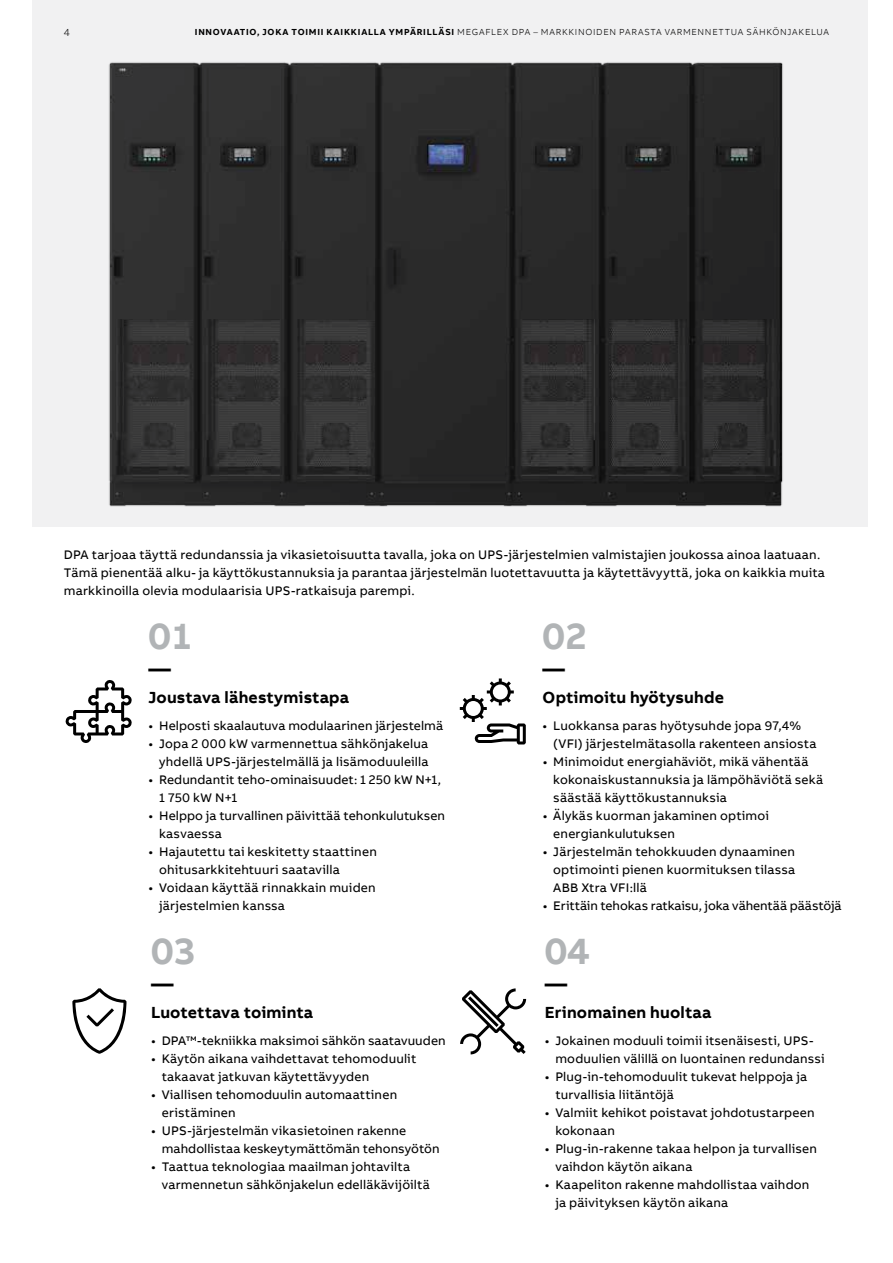
<style>
.page{position:relative;width:893px;height:1263px;background:#fff}
.page>*{position:absolute;margin:0;border:0;box-sizing:border-box;transform-origin:0 0}
.t1{font:700 37.5px "AB Bvoice";color:#b1b4b6}
.t2{font:700 22.5px "AB Bvoice";color:#000}
.t3{font:700 16.5px "AB Bvoice";letter-spacing:.005em;color:#000}
.t4{font:12.75px/18px "AB Bvoice";letter-spacing:.015em;color:#000}
.t5{font:12.75px "AB Bvoice";letter-spacing:-.005em;color:#000}
.t6{font:300 10.5px "AB Bvoice";color:#000}
.t7{font:300 9px "AB Bvoice";letter-spacing:.075em;color:#000}
.s1{font-weight:700}
</style>
<div class="page">
<div style="left:32px;top:0;width:835px;height:526px;background:#f1f1f2"></div>
<img style="left:108px;top:62px;width:675px;height:445px">
<svg style="left:460px;top:988px;width:66px;height:66px"></svg>
<svg style="left:72px;top:988px;width:55px;height:66px"></svg>
<svg style="left:460px;top:678px;width:66px;height:66px"></svg>
<svg style="left:65px;top:680px;width:67px;height:63px"></svg>
<p class="t6" style="left:64px;top:26px;width:8px">4</p>
<p class="t7" style="left:195px;top:26px;width:636px"><span class="s1">INNOVAATIO, JOKA TOIMII KAIKKIALLA YMPÄRILLÄSI</span> MEGAFLEX DPA – MARKKINOIDEN PARASTA VARMENNETTUA SÄHKÖNJAKELUA</p>
<p class="t4" style="left:64px;top:546px;width:763px">DPA tarjoaa täyttä redundanssia ja vikasietoisuutta tavalla, joka on UPS-järjestelmien valmistajien joukossa ainoa laatuaan.<br>Tämä pienentää alku- ja käyttökustannuksia ja parantaa järjestelmän luotettavuutta ja käytettävyyttä, joka on kaikkia muita markkinoilla olevia modulaarisia UPS-ratkaisuja parempi.</p>
<h1 class="t1" style="left:148px;top:612px;width:46px">01</h1>
<h2 class="t2" style="left:148px;top:654px;width:24px">—</h2>
<p class="t3" style="left:148px;top:687px;width:202px">Joustava lähestymistapa</p>
<p class="t4" style="left:148px;top:717px;width:296px">• Helposti skaalautuva modulaarinen järjestelmä</p>
<p class="t4" style="left:148px;top:735px;width:282px;text-align:right">• Jopa 2 000 kW varmennettua sähkönjakelua yhdellä UPS-järjestelmällä ja lisämoduuleilla</p>
<p class="t4" style="left:159px;top:771px;width:283px;text-indent:-11px">• Redundantit teho-ominaisuudet: 1 250 kW N+1,<br>1 750 kW N+1</p>
<p class="t4" style="left:159px;top:807px;width:288px;text-indent:-11px">• Helppo ja turvallinen päivittää tehonkulutuksen kasvaessa</p>
<p class="t4" style="left:159px;top:843px;width:219px;text-indent:-11px">• Hajautettu tai keskitetty staattinen ohitusarkkitehtuuri saatavilla</p>
<p class="t4" style="left:159px;top:879px;width:218px;text-indent:-11px">• Voidaan käyttää rinnakkain muiden järjestelmien kanssa</p>
<h1 class="t1" style="left:151px;top:927px;width:46px">03</h1>
<h2 class="t2" style="left:151px;top:969px;width:24px">—</h2>
<p class="t3" style="left:151px;top:1002px;width:164px">Luotettava toiminta</p>
<p class="t4" style="left:151px;top:1032px;width:296px">• DPA™-tekniikka maksimoi sähkön saatavuuden</p>
<p class="t4" style="left:162px;top:1050px;width:256px;text-indent:-11px">• Käytön aikana vaihdettavat tehomoduulit takaavat jatkuvan käytettävyyden</p>
<p class="t4" style="left:162px;top:1086px;width:237px;text-indent:-11px">• Viallisen tehomoduulin automaattinen eristäminen</p>
<p class="t4" style="left:162px;top:1122px;width:279px;text-indent:-11px">• UPS-järjestelmän vikasietoinen rakenne mahdollistaa keskeytymättömän tehonsyötön</p>
<p class="t4" style="left:162px;top:1158px;width:270px;text-indent:-11px">• Taattua teknologiaa maailman johtavilta varmennetun sähkönjakelun edelläkävijöiltä</p>
<h1 class="t1" style="left:543px;top:612px;width:46px">02</h1>
<h2 class="t2" style="left:543px;top:654px;width:24px">—</h2>
<p class="t3" style="left:543px;top:687px;width:183px">Optimoitu hyötysuhde</p>
<p class="t4" style="left:553px;top:717px;width:265px;text-indent:-11px">• Luokkansa paras hyötysuhde jopa 97,4% (VFI) järjestelmätasolla rakenteen ansiosta</p>
<p class="t4" style="left:553px;top:753px;width:271px;text-indent:-11px">• Minimoidut energiahäviöt, mikä vähentää kokonaiskustannuksia ja lämpöhäviötä sekä säästää käyttökustannuksia</p>
<p class="t4" style="left:553px;top:807px;width:217px;text-indent:-11px">• Älykäs kuorman jakaminen optimoi energiankulutuksen</p>
<p class="t4" style="left:553px;top:843px;width:244px;text-align:justify;text-indent:-11px">• Järjestelmän tehokkuuden dynaaminen optimointi pienen kuormituksen tilassa ABB Xtra VFI:llä</p>
<p class="t5" style="left:543px;top:898px;width:301px">• Erittäin tehokas ratkaisu, joka vähentää päästöjä</p>
<h1 class="t1" style="left:545px;top:927px;width:46px">04</h1>
<h2 class="t2" style="left:545px;top:969px;width:24px">—</h2>
<p class="t3" style="left:545px;top:1002px;width:168px">Erinomainen huoltaa</p>
<p class="t4" style="left:555px;top:1032px;width:271px;text-indent:-11px">• Jokainen moduuli toimii itsenäisesti, UPS&shy;moduulien välillä on luontainen redundanssi</p>
<p class="t4" style="left:555px;top:1068px;width:253px;text-indent:-11px">• Plug-in-tehomoduulit tukevat helppoja ja turvallisia liitäntöjä</p>
<p class="t4" style="left:555px;top:1104px;width:261px;text-indent:-11px">• Valmiit kehikot poistavat johdotustarpeen kokonaan</p>
<p class="t4" style="left:555px;top:1140px;width:263px;text-indent:-11px">• Plug-in-rakenne takaa helpon ja turvallisen vaihdon käytön aikana</p>
<p class="t4" style="left:555px;top:1176px;width:256px;text-indent:-11px">• Kaapeliton rakenne mahdollistaa vaihdon ja päivityksen käytön aikana</p>
</div>
